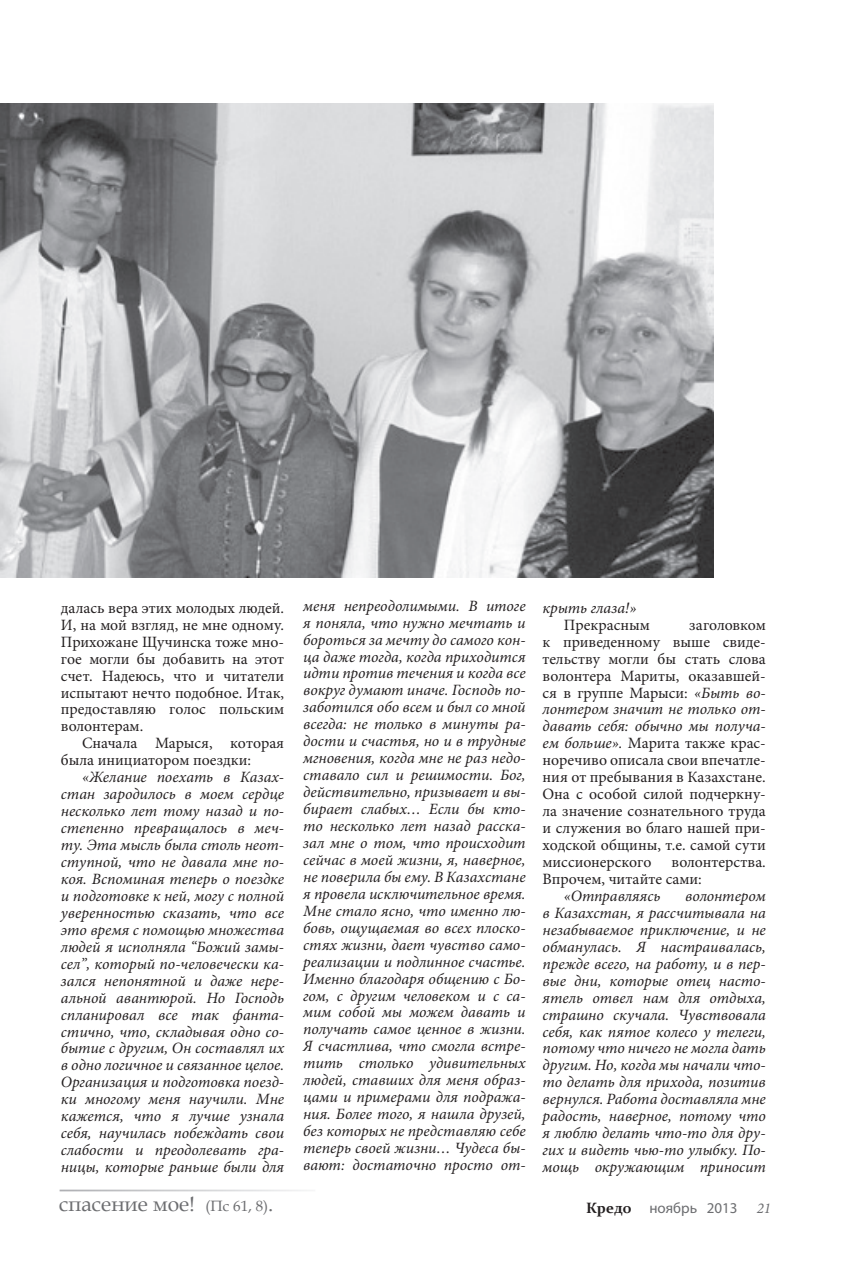
<style>
.page{position:relative;width:851px;height:1263px;background:#fff}
.page>*{position:absolute;margin:0;border:0;box-sizing:border-box;transform-origin:0 0}
.t1{font:21px "Book Antiqua";color:#6c6d70}
.t2{font:italic 15.75px/17px "Minion Pro";color:#231f20;text-align:justify}
.t3{font:15.75px/17px "Minion Pro";color:#231f20;text-align:justify}
.t4{font:15px "Myriad Pro";color:#6c6d70}
.t5{font:italic 15px "Minion Pro";color:#6c6d70}
.s1{font-style:italic}
.s2{font-size:15px}
.s3{font-family:"Constantia";font-weight:700;color:#231f20}
</style>
<div class="page">
<img style="left:0;top:103px;width:713px;height:474px">
<p class="t3" style="left:61px;top:599px;width:225px">далась вера этих молодых людей.<br>И, на мой взгляд, не мне одному.<br>Прихожане Щучинска тоже мно&shy;гое могли бы добавить на этот счет. Надеюсь, что и читатели испытают нечто подобное. Итак, предоставляю голос польским волонтерам.</p>
<p class="t3" style="left:61px;top:735px;width:225px;text-indent:21px">Сначала Марыся, которая была инициатором поездки:</p>
<p class="t2" style="left:61px;top:769px;width:225px;text-indent:21px">«Желание поехать в Казах&shy;стан зародилось в моем сердце несколько лет тому назад и по&shy;степенно превращалось в меч&shy;ту. Эта мысль была столь неот&shy;ступной, что не давала мне по&shy;коя. Вспоминая теперь о поездке и подготовке к ней, могу с полной уверенностью сказать, что все это время с помощью множества людей я исполняла “Божий замы&shy;сел”, который по-человечески ка&shy;зался непонятной и даже нере&shy;альной авантюрой. Но Господь спланировал все так фанта&shy;стично, что, складывая одно со&shy;бытие с другим, Он составлял их в одно логичное и связанное целое.<br>Организация и подготовка поезд&shy;ки многому меня научили. Мне кажется, что я лучше узнала себя, научилась побеждать свои слабости и преодолевать гра&shy;ницы, которые раньше были для</p>
<p class="t2" style="left:303px;top:597px;width:224px">меня непреодолимыми. В итоге я поняла, что нужно мечтать и бороться за мечту до самого кон&shy;ца даже тогда, когда приходится идти против течения и когда все вокруг думают иначе. Господь по&shy;заботился обо всем и был со мной всегда: не только в минуты ра&shy;дости и счастья, но и в трудные мгновения, когда мне не раз недо&shy;ставало сил и решимости. Бог, действительно, призывает и вы&shy;бирает слабых… Если бы кто&shy;то несколько лет назад расска&shy;зал мне о том, что происходит сейчас в моей жизни, я, наверное, не поверила бы ему. В Казахстане я провела исключительное время.<br>Мне стало ясно, что именно лю&shy;бовь, ощущаемая во всех плоско&shy;стях жизни, дает чувство само&shy;реализации и подлинное счастье.<br>Именно благодаря общению с Бо&shy;гом, с другим человеком и с са&shy;мим собой мы можем давать и получать самое ценное в жизни.<br>Я счастлива, что смогла встре&shy;тить столько удивительных людей, ставших для меня образ&shy;цами и примерами для подража&shy;ния. Более того, я нашла друзей, без которых не представляю себе теперь своей жизни… Чудеса бы&shy;вают: достаточно просто от-</p>
<p class="t2" style="left:542px;top:599px;width:95px">крыть глаза!»</p>
<p class="t3" style="left:563px;top:616px;width:88px">Прекрасным</p>
<p class="t3" style="left:542px;top:616px;width:225px;text-indent:147px">заголовком к приведенному выше свиде&shy;тельству могли бы стать слова волонтера Мариты, оказавшей&shy;ся в группе Марыси: <span class="s1">«Быть во&shy;лонтером значит не только от&shy;давать себя: обычно мы получа&shy;ем больше».</span> Марита также крас&shy;норечиво описала свои впечатле&shy;ния от пребывания в Казахстане.<br>Она с особой силой подчеркну&shy;ла значение сознательного труда и служения во благо нашей при&shy;ходской общины, т.е. самой сути миссионерского</p>
<p class="t3" style="left:542px;top:853px;width:225px;text-indent:129px">волонтерства.<br>Впрочем, читайте сами:</p>
<p class="t2" style="left:563px;top:887px;width:98px">«Отправляясь</p>
<p class="t2" style="left:542px;top:887px;width:225px;text-indent:142px">волонтером в Казахстан, я рассчитывала на незабываемое приключение, и не обманулась. Я настраивалась, прежде всего, на работу, и в пер&shy;вые дни, которые отец насто&shy;ятель отвел нам для отдыха, страшно скучала. Чувствовала себя, как пятое колесо у телеги, потому что ничего не могла дать другим. Но, когда мы начали что&shy;то делать для прихода, позитив вернулся. Работа доставляла мне радость, наверное, потому что я люблю делать что-то для дру&shy;гих и видеть чью-то улыбку. По&shy;мощь окружающим приносит</p>
<h1 class="t1" style="left:59px;top:1189px;width:216px">спасение мое! <span class="s2">(Пс 61, 8)</span>.</h1>
<p class="t4" style="left:586px;top:1199px;width:153px"><span class="s3">Кредо</span> ноябрь 2013</p>
<p class="t5" style="left:756px;top:1198px;width:16px">21</p>
</div>
